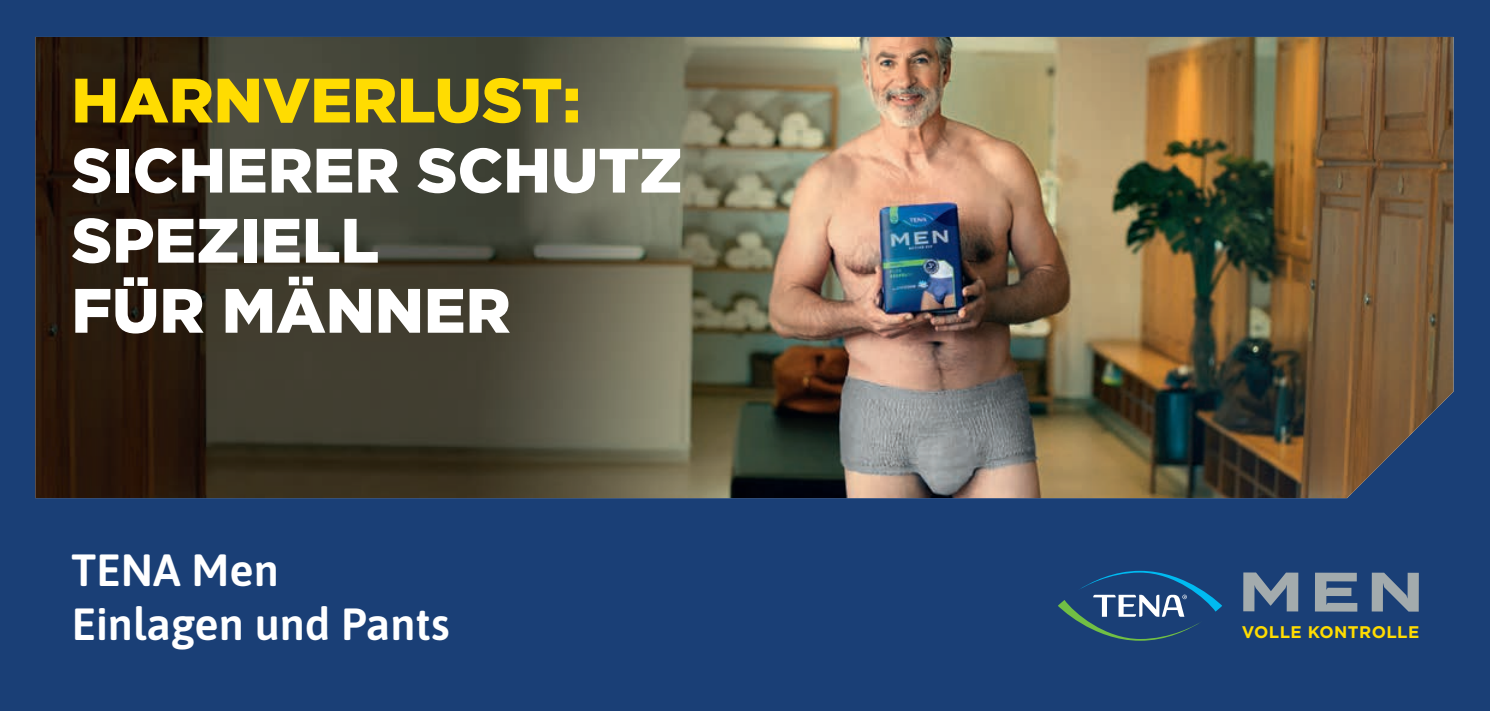
<style>
.page{position:relative;width:1490px;height:711px;background:#fff}
.page>*{position:absolute;margin:0;border:0;box-sizing:border-box;transform-origin:0 0}
.t1{font:900 62.5px/70px "Gotham";color:#fff}
.t2{font:900 62.5px "Gotham";color:#ffdc01}
.t3{font:600 45px/54px "Asap";color:#fff}
.t4{font:700 16.75px "Gotham";letter-spacing:.025em;color:#ffdc01}
</style>
<div class="page">
<div style="left:0;top:0;width:1489px;height:710px;background:#1a3f76"></div>
<img style="left:35px;top:37px;width:1418px;height:461px">
<svg style="left:1243px;top:572px;width:55px;height:39px"></svg>
<svg style="left:1315px;top:572px;width:42px;height:39px"></svg>
<svg style="left:1371px;top:572px;width:47px;height:39px"></svg>
<svg style="left:1058px;top:570px;width:163px;height:70px"></svg>
<p class="t2" style="left:71px;top:57px;width:511px">HARNVERLUST:</p>
<p class="t1" style="left:71px;top:135px;width:612px">SICHERER SCHUTZ<br>SPEZIELL<br>FÜR MÄNNER</p>
<p class="t3" style="left:71px;top:540px;width:379px">TENA Men<br>Einlagen und Pants</p>
<p class="t4" style="left:1241px;top:621px;width:179px">VOLLE KONTROLLE</p>
</div>
